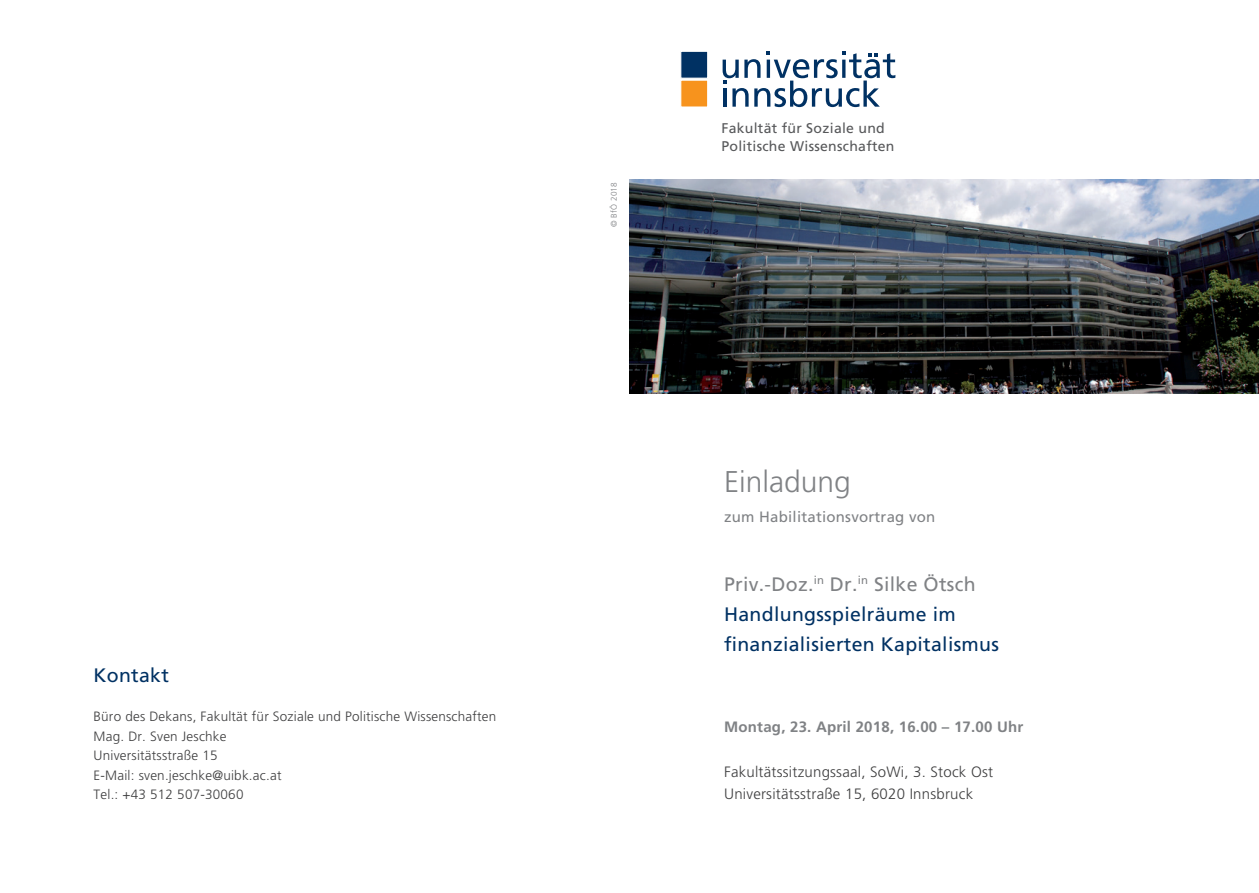
<style>
.page{position:relative;width:1259px;height:893px;background:#fff}
.page>*{position:absolute;margin:0;border:0;box-sizing:border-box;transform-origin:0 0}
.t1{font:300 30px "Frutiger";color:#808285}
.t2{font:19.5px/30px "Frutiger";letter-spacing:.015em;color:#003163}
.t3{font:300 15px/22.5px "Frutiger";letter-spacing:.015em;color:#3e3e3f}
.t4{font:700 15px "Frutiger";letter-spacing:.015em;color:#808285}
.t5{font:15px "Frutiger";letter-spacing:.015em;color:#808285}
.t6{font:14.1px/18.3px "Frutiger";letter-spacing:.02em;color:#57585a}
.t7{font:300 13.5px/19.5px "Frutiger";letter-spacing:.015em;color:#3e3e3f}
.t8{font:300 8.25px "Frutiger";letter-spacing:.03em;color:#808285}
.s1{color:#808285}
</style>
<div class="page">
<img style="left:629px;top:180px;width:630px;height:213px">
<svg style="left:680px;top:51px;width:28px;height:56px;background:#8f795c"></svg>
<svg style="left:722px;top:52px;width:173px;height:55px"></svg>
<h2 class="t2" style="left:94px;top:660px;width:77px">Kontakt</h2>
<p class="t7" style="left:94px;top:707px;width:404px">Büro des Dekans, Fakultät für Soziale und Politische Wissenschaften Mag. Dr. Sven Jeschke<br>Universitätsstraße 15<br>E-Mail: sven.jeschke@uibk.ac.at<br>Tel.: +43 512 507-30060</p>
<p class="t8" style="left:609px;top:227px;width:47px;rotate:-90deg">© BfÖ 2018</p>
<p class="t6" style="left:721px;top:119px;width:175px">Fakultät für Soziale und<br>Politische Wissenschaften</p>
<h1 class="t1" style="left:724px;top:465px;width:128px">Einladung</h1>
<p class="t5" style="left:724px;top:508px;width:213px">zum Habilitationsvortrag von</p>
<h2 class="t2" style="left:724px;top:569px;width:276px"><span class="s1">Priv.-Doz.</span><sup>in</sup> <span class="s1">Dr.</span><sup>in</sup> <span class="s1">Silke Ötsch<br></span>Handlungsspielräume im finanzialisierten Kapitalismus</h2>
<p class="t4" style="left:724px;top:718px;width:301px">Montag, 23. April 2018, 16.00 – 17.00 Uhr</p>
<p class="t3" style="left:724px;top:760px;width:271px">Fakultätssitzungssaal, SoWi, 3. Stock Ost<br>Universitätsstraße 15, 6020 Innsbruck</p>
</div>
